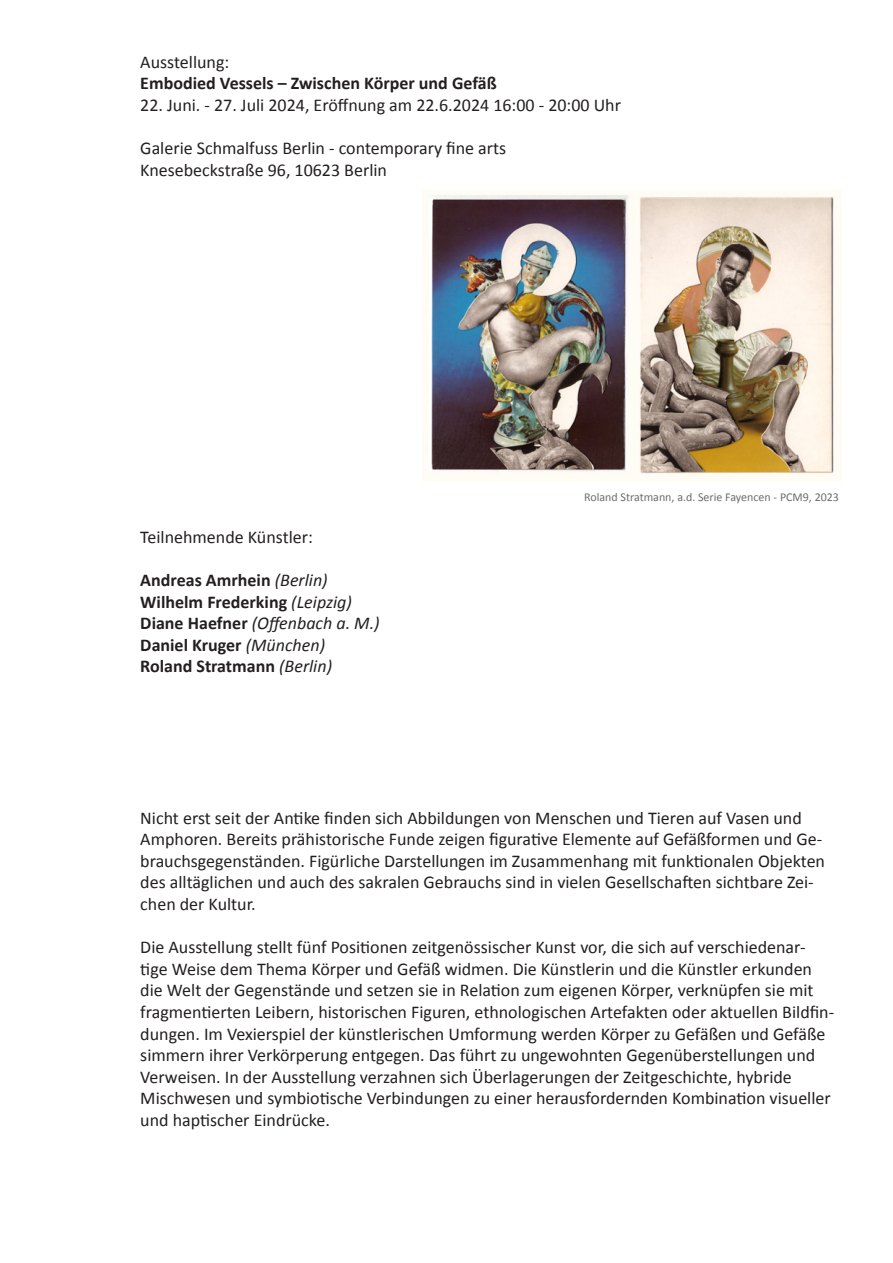
<style>
.page{position:relative;width:893px;height:1263px;background:#fff}
.page>*{position:absolute;margin:0;border:0;box-sizing:border-box;transform-origin:0 0}
.t1{font:18px/21.6px "Calibri";color:#231f20}
.t2{font:700 18px "Calibri";color:#231f20}
.t3{font:italic 18px "Calibri";color:#231f20}
.t4{font:12px "Calibri";color:#6c6d70}
.s1{font-weight:400;font-style:italic}
.s2{font-weight:700;font-style:normal}
</style>
<div class="page">
<img style="left:425px;top:192px;width:412px;height:284px">
<p class="t1" style="left:140px;top:51px;width:90px">Ausstellung:</p>
<p class="t2" style="left:140px;top:72px;width:358px">Embodied Vessels – Zwischen Körper und Gefäß</p>
<p class="t1" style="left:140px;top:94px;width:482px">22. Juni. - 27. Juli 2024, Eröffnung am 22.6.2024 16:00 - 20:00 Uhr</p>
<p class="t1" style="left:140px;top:137px;width:367px">Galerie Schmalfuss Berlin - contemporary fine arts</p>
<p class="t1" style="left:140px;top:159px;width:248px">Knesebeckstraße 96, 10623 Berlin</p>
<p class="t1" style="left:140px;top:526px;width:174px">Teilnehmende Künstler:</p>
<p class="t2" style="left:140px;top:568px;width:189px">Andreas Amrhein <span class="s1">(Berlin)</span></p>
<p class="t2" style="left:140px;top:590px;width:213px">Wilhelm Frederking <span class="s1">(Leipzig)</span></p>
<p class="t3" style="left:140px;top:611px;width:241px"><span class="s2">Diane Haefner</span> (Offenbach a. M.)</p>
<p class="t2" style="left:140px;top:633px;width:186px">Daniel Kruger <span class="s1">(München)</span></p>
<p class="t2" style="left:140px;top:655px;width:193px">Roland Stratmann <span class="s1">(Berlin)</span></p>
<p class="t4" style="left:584px;top:490px;width:256px">Roland Stratmann, a.d. Serie Fayencen - PCM9, 2023</p>
<p class="t1" style="left:140px;top:807px;width:686px">Nicht erst seit der Antike finden sich Abbildungen von Menschen und Tieren auf Vasen und Amphoren. Bereits prähistorische Funde zeigen figurative Elemente auf Gefäßformen und Ge&shy;brauchsgegenständen. Figürliche Darstellungen im Zusammenhang mit funktionalen Objekten des alltäglichen und auch des sakralen Gebrauchs sind in vielen Gesellschaften sichtbare Zei&shy;chen der Kultur.</p>
<p class="t1" style="left:140px;top:936px;width:695px">Die Ausstellung stellt fünf Positionen zeitgenössischer Kunst vor, die sich auf verschiedenar&shy;tige Weise dem Thema Körper und Gefäß widmen. Die Künstlerin und die Künstler erkunden die Welt der Gegenstände und setzen sie in Relation zum eigenen Körper, verknüpfen sie mit fragmentierten Leibern, historischen Figuren, ethnologischen Artefakten oder aktuellen Bildfin&shy;dungen. Im Vexierspiel der künstlerischen Umformung werden Körper zu Gefäßen und Gefäße simmern ihrer Verkörperung entgegen. Das führt zu ungewohnten Gegenüberstellungen und Verweisen. In der Ausstellung verzahnen sich Überlagerungen der Zeitgeschichte, hybride Mischwesen und symbiotische Verbindungen zu einer herausfordernden Kombination visueller und haptischer Eindrücke.</p>
</div>
